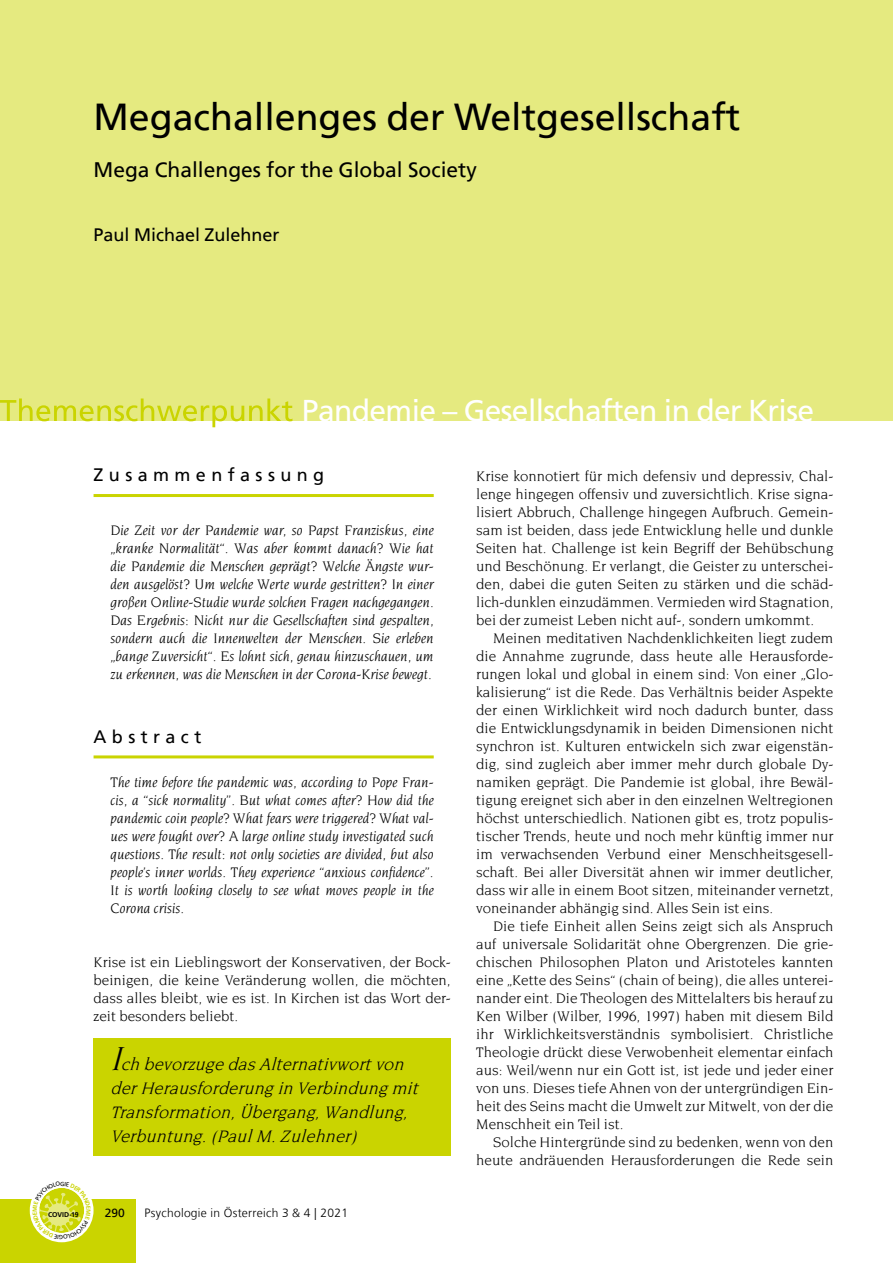
<style>
.page{position:relative;width:893px;height:1263px;background:#fff}
.page>*{position:absolute;margin:0;border:0;box-sizing:border-box;transform-origin:0 0}
.t1{font:37.5px "Frutiger LT";color:#000}
.t2{font:30px "Frutiger LT";letter-spacing:-.02em;color:#fff}
.t3{font:21px "Frutiger LT";color:#000}
.t4{font:italic 18px/24px "Novarese Std";color:#000}
.t5{font:18px "Frutiger LT";letter-spacing:.3em;color:#000}
.t6{font:18px "Frutiger LT";color:#000}
.t7{font:15px/18px "Novarese Std";color:#000;text-align:justify}
.t8{font:italic 15px/18px "Novarese Std";color:#000;text-align:justify}
.t9{font:300 12px "Frutiger LT";letter-spacing:.025em;color:#000}
.t10{font:12px "Frutiger LT";color:#000}
.t11{font:700 6.9px "Frutiger LT";letter-spacing:-.01em;color:#000}
.s1{font-size:36px}
</style>
<div class="page">
<div style="left:0;top:0;width:893px;height:421px;background:#e5ea80"></div>
<svg style="left:0;top:398px;width:292px;height:29px"></svg>
<div style="left:0;top:1199px;width:136px;height:64px;background:#cad400"></div>
<div style="left:30px;top:1178px;width:64px;height:64px;background:#fff;border-radius:50%"></div>
<hr style="left:94px;top:494px;width:340px;height:3px;background:#cad400">
<hr style="left:94px;top:755px;width:340px;height:3px;background:#cad400">
<div style="left:94px;top:1038px;width:357px;height:118px;background:#cad400"></div>
<svg style="left:32px;top:1188px;width:59px;height:52px"></svg>
<h1 class="t1" style="left:94px;top:95px;width:648px">Megachallenges der Weltgesellschaft</h1>
<h3 class="t3" style="left:94px;top:157px;width:385px">Mega Challenges for the Global Society</h3>
<p class="t6" style="left:94px;top:224px;width:188px">Paul Michael Zulehner</p>
<h2 class="t2" style="left:302px;top:393px;width:514px">Pandemie – Gesellschaften in der Krise</h2>
<p class="t5" style="left:94px;top:464px;width:232px">Zusammenfassung</p>
<p class="t8" style="left:111px;top:520px;width:325px">Die Zeit vor der Pandemie war, so Papst Franziskus, eine „kranke Normalität“. Was aber kommt danach? Wie hat die Pandemie die Menschen geprägt? Welche Ängste wur&shy;den ausgelöst? Um welche Werte wurde gestritten? In einer großen Online-Studie wurde solchen Fragen nachgegangen.<br>Das Ergebnis: Nicht nur die Gesellschaften sind gespalten, sondern auch die Innenwelten der Menschen. Sie erleben „bange Zuversicht“. Es lohnt sich, genau hinzuschauen, um zu erkennen, was die Menschen in der Corona-Krise bewegt.</p>
<p class="t5" style="left:94px;top:726px;width:109px">Abstract</p>
<p class="t8" style="left:111px;top:772px;width:325px">The time before the pandemic was, according to Pope Fran&shy;cis, a “sick normality”. But what comes after? How did the pandemic coin people? What fears were triggered? What val&shy;ues were fought over? A large online study investigated such questions. The result: not only societies are divided, but also people’s inner worlds. They experience “anxious confidence”.<br>It is worth looking closely to see what moves people in the Corona crisis.</p>
<p class="t7" style="left:94px;top:952px;width:359px">Krise ist ein Lieblingswort der Konservativen, der Bock&shy;beinigen, die keine Veränderung wollen, die möchten, dass alles bleibt, wie es ist. In Kirchen ist das Wort der&shy;zeit besonders beliebt.</p>
<p class="t4" style="left:111px;top:1052px;width:314px"><span class="s1">I</span>ch bevorzuge dasAlternativwortvon derHerausforderung in Verbindung mit Transformation,Übergang,Wandlung, Verbuntung.(PaulM.Zulehner)</p>
<p class="t11" style="left:48px;top:1210px;width:32px">COVID-19</p>
<p class="t10" style="left:105px;top:1205px;width:22px">290</p>
<p class="t9" style="left:145px;top:1206px;width:205px">Psychologie in Österreich 3 &amp; 4 | 2021</p>
<p class="t7" style="left:476px;top:466px;width:359px">Krise konnotiert für mich defensiv und depressiv, Chal&shy;lenge hingegen offensiv und zuversichtlich. Krise signa&shy;lisiert Abbruch, Challenge hingegen Aufbruch. Gemein&shy;sam ist beiden, dass jede Entwicklung helle und dunkle Seiten hat. Challenge ist kein Begriff der Behübschung und Beschönung. Er verlangt, die Geister zu unterschei&shy;den, dabei die guten Seiten zu stärken und die schäd&shy;lich-dunklen einzudämmen. Vermieden wird Stagnation, bei der zumeist Leben nicht auf-, sondern umkommt.</p>
<p class="t7" style="left:476px;top:628px;width:359px;text-indent:17px">Meinen meditativen Nachdenklichkeiten liegt zudem die Annahme zugrunde, dass heute alle Herausforde&shy;rungen lokal und global in einem sind: Von einer „Glo&shy;kalisierung“ ist die Rede. Das Verhältnis beider Aspekte der einen Wirklichkeit wird noch dadurch bunter, dass die Entwicklungsdynamik in beiden Dimensionen nicht synchron ist. Kulturen entwickeln sich zwar eigenstän&shy;dig, sind zugleich aber immer mehr durch globale Dy&shy;namiken geprägt. Die Pandemie ist global, ihre Bewäl&shy;tigung ereignet sich aber in den einzelnen Weltregionen höchst unterschiedlich. Nationen gibt es, trotz populis&shy;tischer Trends, heute und noch mehr künftig immer nur im verwachsenden Verbund einer Menschheitsgesell&shy;schaft. Bei aller Diversität ahnen wir immer deutlicher, dass wir alle in einem Boot sitzen, miteinander vernetzt, voneinander abhängig sind. Alles Sein ist eins.</p>
<p class="t7" style="left:476px;top:916px;width:359px;text-indent:17px">Die tiefe Einheit allen Seins zeigt sich als Anspruch auf universale Solidarität ohne Obergrenzen. Die grie&shy;chischen Philosophen Platon und Aristoteles kannten eine „Kette des Seins“ (chain of being), die alles unterei&shy;nander eint. Die Theologen des Mittelalters bis herauf zu Ken Wilber (Wilber, 1996, 1997) haben mit diesem Bild ihr Wirklichkeitsverständnis symbolisiert. Christliche Theologie drückt diese Verwobenheit elementar einfach aus: Weil/wenn nur ein Gott ist, ist jede und jeder einer von uns. Dieses tiefe Ahnen von der untergründigen Ein&shy;heit des Seins macht die Umwelt zur Mitwelt, von der die Menschheit ein Teil ist.</p>
<p class="t7" style="left:476px;top:1132px;width:359px;text-align:right">Solche Hintergründe sind zu bedenken, wenn von den heute andräuenden Herausforderungen die Rede sein</p>
</div>
